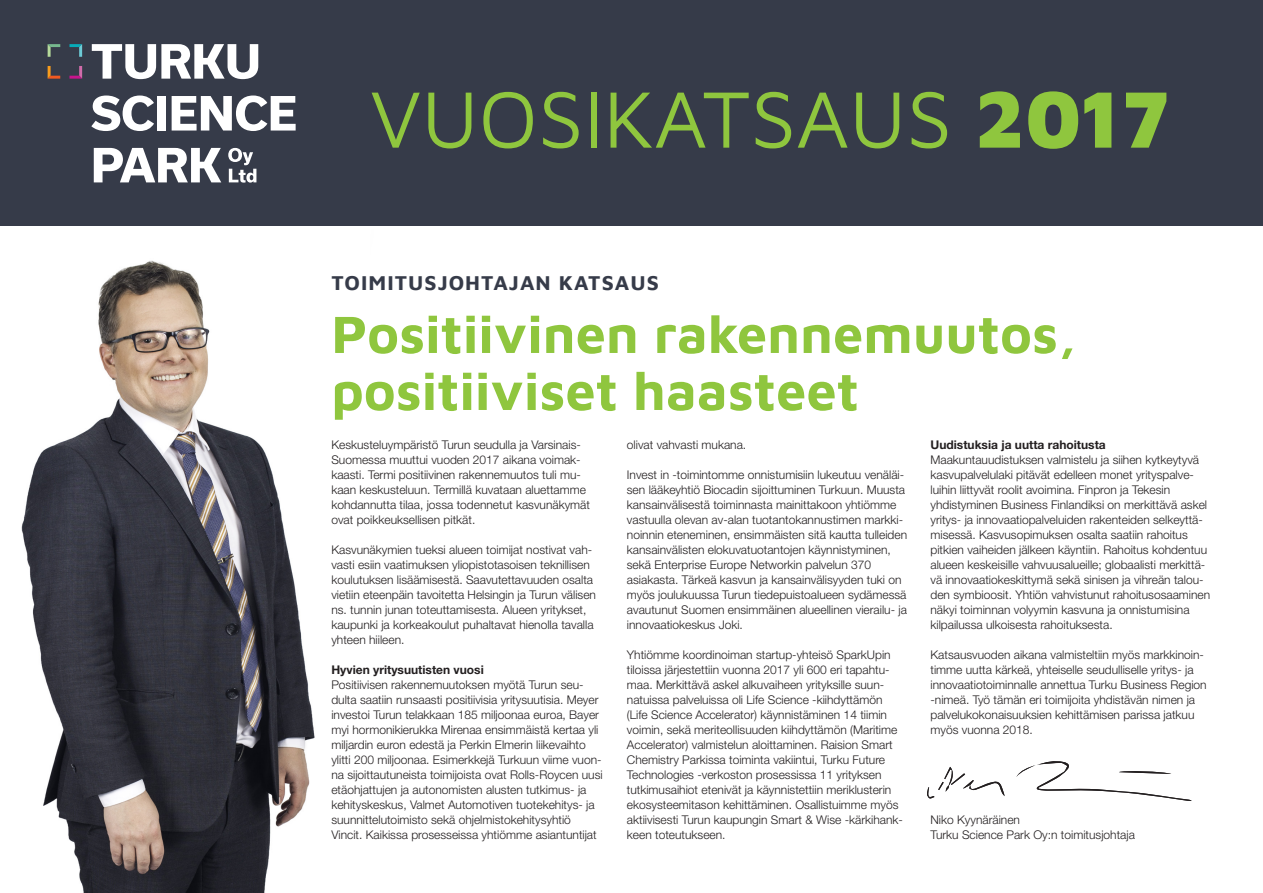
<style>
.page{position:relative;width:1263px;height:893px;background:#fff}
.page>*{position:absolute;margin:0;border:0;box-sizing:border-box;transform-origin:0 0}
.otsikko_ISO{font:82.5px "Maven Pro";color:#8fc63e}
.otsikko_ISO-2{font:700 54px/57px "Maven Pro";color:#8fc63e}
.otsikko_ISO-3{font:700 21px "Maven Pro";letter-spacing:.05em;color:#363b49}
.leipis_kopio{font:300 12px/15px "Helvetica Neue LT Std";color:#231f20}
.leipis_kopio-2{font:700 12px "Helvetica Neue LT Std";color:#231f20}
.s1{font-weight:900}
</style>
<div class="page">
<div style="left:0;top:0;width:1263px;height:225px;background:#363b49"></div>
<img style="left:21px;top:260px;width:294px;height:633px">
<svg style="left:951px;top:773px;width:14px;height:12px"></svg>
<svg style="left:1016px;top:761px;width:176px;height:40px"></svg>
<svg style="left:963px;top:780px;width:42px;height:16px"></svg>
<svg style="left:927px;top:767px;width:27px;height:32px"></svg>
<svg style="left:48px;top:44px;width:12px;height:13px"></svg>
<svg style="left:48px;top:66px;width:12px;height:13px"></svg>
<svg style="left:69px;top:44px;width:13px;height:13px"></svg>
<svg style="left:69px;top:66px;width:13px;height:13px"></svg>
<svg style="left:92px;top:44px;width:166px;height:35px"></svg>
<svg style="left:91px;top:96px;width:63px;height:35px"></svg>
<div style="left:157px;top:96px;width:9px;height:35px;background:#fff"></div>
<svg style="left:172px;top:96px;width:124px;height:35px"></svg>
<svg style="left:94px;top:148px;width:127px;height:34px"></svg>
<svg style="left:228px;top:148px;width:28px;height:35px"></svg>
<p class="otsikko_ISO" style="left:370px;top:63px;width:801px">VUOSIKATSAUS <span class="s1">2017</span></p>
<p class="otsikko_ISO-3" style="left:331px;top:268px;width:329px">TOIMITUSJOHTAJAN KATSAUS</p>
<p class="otsikko_ISO-2" style="left:331px;top:302px;width:747px">Positiivinen rakennemuutos, positiiviset haasteet</p>
<p class="leipis_kopio" style="left:331px;top:437px;width:260px">Keskusteluympäristö Turun seudulla ja Varsinais-Suomessa muuttui vuoden 2017 aikana voimak&shy;kaasti. Termi positiivinen rakennemuutos tuli mu&shy;kaan keskusteluun. Termillä kuvataan aluettamme kohdannutta tilaa, jossa todennetut kasvunäkymät ovat poikkeuksellisen pitkät.</p>
<p class="leipis_kopio" style="left:331px;top:542px;width:266px">Kasvunäkymien tueksi alueen toimijat nostivat vah&shy;vasti esiin vaatimuksen yliopistotasoisen teknillisen koulutuksen lisäämisestä. Saavutettavuuden osalta vietiin eteenpäin tavoitetta Helsingin ja Turun välisen ns. tunnin junan toteuttamisesta. Alueen yritykset, kaupunki ja korkeakoulut puhaltavat hienolla tavalla yhteen hiileen.</p>
<p class="leipis_kopio-2" style="left:331px;top:662px;width:154px">Hyvien yritysuutisten vuosi</p>
<p class="leipis_kopio" style="left:331px;top:677px;width:273px">Positiivisen rakennemuutoksen myötä Turun seu&shy;dulta saatiin runsaasti positiivisia yritysuutisia. Meyer investoi Turun telakkaan 185 miljoonaa euroa, Bayer myi hormonikierukka Mirenaa ensimmäistä kertaa yli miljardin euron edestä ja Perkin Elmerin liikevaihto ylitti 200 miljoonaa. Esimerkkejä Turkuun viime vuon&shy;na sijoittautuneista toimijoista ovat Rolls-Roycen uusi etäohjattujen ja autonomisten alusten tutkimus- ja kehityskeskus, Valmet Automotiven tuotekehitys- ja suunnittelutoimisto sekä ohjelmistokehitysyhtiö Vincit. Kaikissa prosesseissa yhtiömme asiantuntijat</p>
<p class="leipis_kopio" style="left:627px;top:437px;width:121px">olivat vahvasti mukana.</p>
<p class="leipis_kopio" style="left:627px;top:467px;width:282px">Invest in -toimintomme onnistumisiin lukeutuu venäläi&shy;sen lääkeyhtiö Biocadin sijoittuminen Turkuun. Muusta kansainvälisestä toiminnasta mainittakoon yhtiömme vastuulla olevan av-alan tuotantokannustimen markki&shy;noinnin eteneminen, ensimmäisten sitä kautta tulleiden kansainvälisten elokuvatuotantojen käynnistyminen, sekä Enterprise Europe Networkin palvelun 370 asiakasta. Tärkeä kasvun ja kansainvälisyyden tuki on myös joulukuussa Turun tiedepuistoalueen sydämessä avautunut Suomen ensimmäinen alueellinen vierailu- ja innovaatiokeskus Joki.</p>
<p class="leipis_kopio" style="left:627px;top:647px;width:278px">Yhtiömme koordinoiman startup-yhteisö SparkUpin tiloissa järjestettiin vuonna 2017 yli 600 eri tapahtu&shy;maa. Merkittävä askel alkuvaiheen yrityksille suun&shy;natuissa palveluissa oli Life Science -kiihdyttämön (Life Science Accelerator) käynnistäminen 14 tiimin voimin, sekä meriteollisuuden kiihdyttämön (Maritime Accelerator) valmistelun aloittaminen. Raision Smart Chemistry Parkissa toiminta vakiintui, Turku Future Technologies -verkoston prosessissa 11 yrityksen tutkimusaihiot etenivät ja käynnistettiin meriklusterin ekosysteemitason kehittäminen. Osallistuimme myös aktiivisesti Turun kaupungin Smart &amp; Wise -kärkihank&shy;keen toteutukseen.</p>
<p class="leipis_kopio-2" style="left:930px;top:437px;width:177px">Uudistuksia ja uutta rahoitusta</p>
<p class="leipis_kopio" style="left:930px;top:452px;width:281px">Maakuntauudistuksen valmistelu ja siihen kytkeytyvä kasvupalvelulaki pitävät edelleen monet yrityspalve&shy;luihin liittyvät roolit avoimina. Finpron ja Tekesin yhdistyminen Business Finlandiksi on merkittävä askel yritys- ja innovaatiopalveluiden rakenteiden selkeyttä&shy;misessä. Kasvusopimuksen osalta saatiin rahoitus pitkien vaiheiden jälkeen käyntiin. Rahoitus kohdentuu alueen keskeisille vahvuusalueille; globaalisti merkittä&shy;vä innovaatiokeskittymä sekä sinisen ja vihreän talou&shy;den symbioosit. Yhtiön vahvistunut rahoitusosaaminen näkyi toiminnan volyymin kasvuna ja onnistumisina kilpailussa ulkoisesta rahoituksesta.</p>
<p class="leipis_kopio" style="left:930px;top:647px;width:278px">Katsausvuoden aikana valmisteltiin myös markkinoin&shy;timme uutta kärkeä, yhteiselle seudulliselle yritys- ja innovaatiotoiminnalle annettua Turku Business Region -nimeä. Työ tämän eri toimijoita yhdistävän nimen ja palvelukokonaisuuksien kehittämisen parissa jatkuu myös vuonna 2018.</p>
<p class="leipis_kopio" style="left:930px;top:812px;width:91px">Niko Kyynäräinen</p>
<p class="leipis_kopio" style="left:930px;top:827px;width:206px">Turku Science Park Oy:n toimitusjohtaja</p>
</div>
